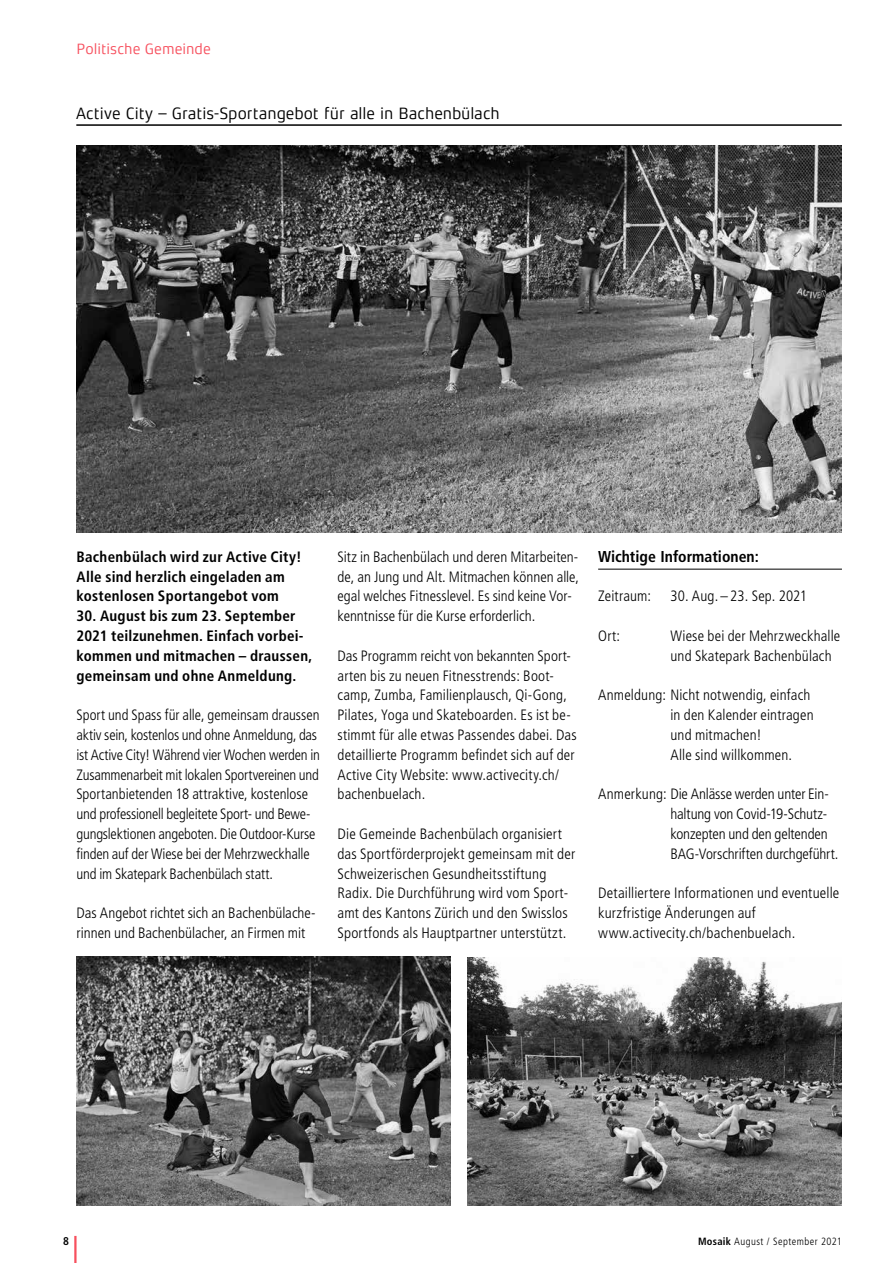
<style>
.page{position:relative;width:893px;height:1263px;background:#fff}
.page>*{position:absolute;margin:0;border:0;box-sizing:border-box;transform-origin:0 0}
.t1{font:16.5px "Xenois Sans Pro";letter-spacing:-.005em;color:#000}
.t2{font:700 condensed 15.75px "Frutiger LT Std";color:#000}
.t3{font:300 condensed 15px/19.8px "Frutiger LT Std";letter-spacing:.005em;color:#000}
.t4{font:700 condensed 15px/19.8px "Frutiger LT Std";letter-spacing:.02em;color:#000}
.t5{font:15px "Xenois Sans Pro";color:#f7505e}
.t6{font:700 condensed 11.25px "Frutiger LT Std";color:#000}
.t7{font:300 condensed 10.5px "Frutiger LT Std";letter-spacing:.045em;color:#000}
.s1{font-weight:700}
</style>
<div class="page">
<hr style="left:74px;top:1236px;width:3px;height:27px;background:#f7505e">
<hr style="left:76px;top:124px;width:766px;height:2px;background:#000">
<img style="left:77px;top:957px;width:374px;height:248px">
<img style="left:468px;top:957px;width:374px;height:248px">
<img style="left:77px;top:146px;width:765px;height:386px">
<hr style="left:598px;top:569px;width:244px;height:1px;background:#000">
<p class="t5" style="left:77px;top:40px;width:136px">Politische Gemeinde</p>
<p class="t1" style="left:76px;top:104px;width:426px">Active City – Gratis-Sportangebot für alle in Bachenbülach</p>
<p class="t4" style="left:77px;top:547px;width:227px">Bachenbülach wird zur Active City!<br>Alle sind herzlich eingeladen am kostenlosen Sportangebot vom</p>
<p class="t4" style="left:77px;top:606px;width:237px">30. August bis zum 23. September 2021 teilzunehmen. Einfach vorbei&shy;kommen und mitmachen – draussen, gemeinsam und ohne Anmeldung.</p>
<p class="t3" style="left:77px;top:705px;width:245px">Sport und Spass für alle, gemeinsam draussen aktiv sein, kostenlos und ohne Anmeldung, das ist Active City! Während vier Wochen werden in Zusammenarbeit mit lokalen Sportvereinen und Sportanbietenden 18 attraktive, kostenlose und professionell begleitete Sport- und Bewe&shy;gungslektionen angeboten. Die Outdoor-Kurse finden auf der Wiese bei der Mehrzweckhalle und im Skatepark Bachenbülach statt.</p>
<p class="t3" style="left:77px;top:903px;width:241px">Das Angebot richtet sich an Bachenbülache&shy;rinnen und Bachenbülacher, an Firmen mit</p>
<p class="t3" style="left:337px;top:547px;width:243px">Sitz in Bachenbülach und deren Mitarbeiten&shy;de, an Jung und Alt. Mitmachen können alle, egal welches Fitnesslevel. Es sind keine Vor&shy;kenntnisse für die Kurse erforderlich.</p>
<p class="t3" style="left:338px;top:646px;width:241px">Das Programm reicht von bekannten Sport&shy;arten bis zu neuen Fitnesstrends: Boot&shy;camp, Zumba, Familienplausch, Qi-Gong, Pilates, Yoga und Skateboarden. Es ist be&shy;stimmt für alle etwas Passendes dabei. Das detaillierte Programm befindet sich auf der Active City Website: www.activecity.ch/ bachenbuelach.</p>
<p class="t3" style="left:338px;top:824px;width:239px">Die Gemeinde Bachenbülach organisiert das Sportförderprojekt gemeinsam mit der Schweizerischen Gesundheitsstiftung Radix. Die Durchführung wird vom Sport&shy;amt des Kantons Zürich und den Swisslos Sportfonds als Hauptpartner unterstützt.</p>
<p class="t2" style="left:598px;top:547px;width:162px">Wichtige Informationen:</p>
<p class="t3" style="left:598px;top:586px;width:54px">Zeitraum:</p>
<p class="t3" style="left:670px;top:586px;width:138px">30. Aug. – 23. Sep. 2021</p>
<p class="t3" style="left:598px;top:626px;width:23px">Ort:</p>
<p class="t3" style="left:670px;top:626px;width:171px">Wiese bei der Mehrzweckhalle und Skatepark Bachenbülach</p>
<p class="t3" style="left:670px;top:685px;width:145px;text-indent:-72px">Anmeldung: Nicht notwendig, einfach in den Kalender eintragen und mitmachen!<br>Alle sind willkommen.</p>
<p class="t3" style="left:670px;top:784px;width:169px;text-indent:-72px">Anmerkung: Die Anlässe werden unter Ein&shy;haltung von Covid-19-Schutz&shy;konzepten und den geltenden BAG-Vorschriften durchgeführt.</p>
<p class="t3" style="left:598px;top:883px;width:243px">Detailliertere Informationen und eventuelle kurzfristige Änderungen auf www.activecity.ch/bachenbuelach.</p>
<p class="t6" style="left:63px;top:1234px;width:7px">8</p>
<p class="t7" style="left:698px;top:1235px;width:145px"><span class="s1">Mosaik</span> August / September 2021</p>
</div>
